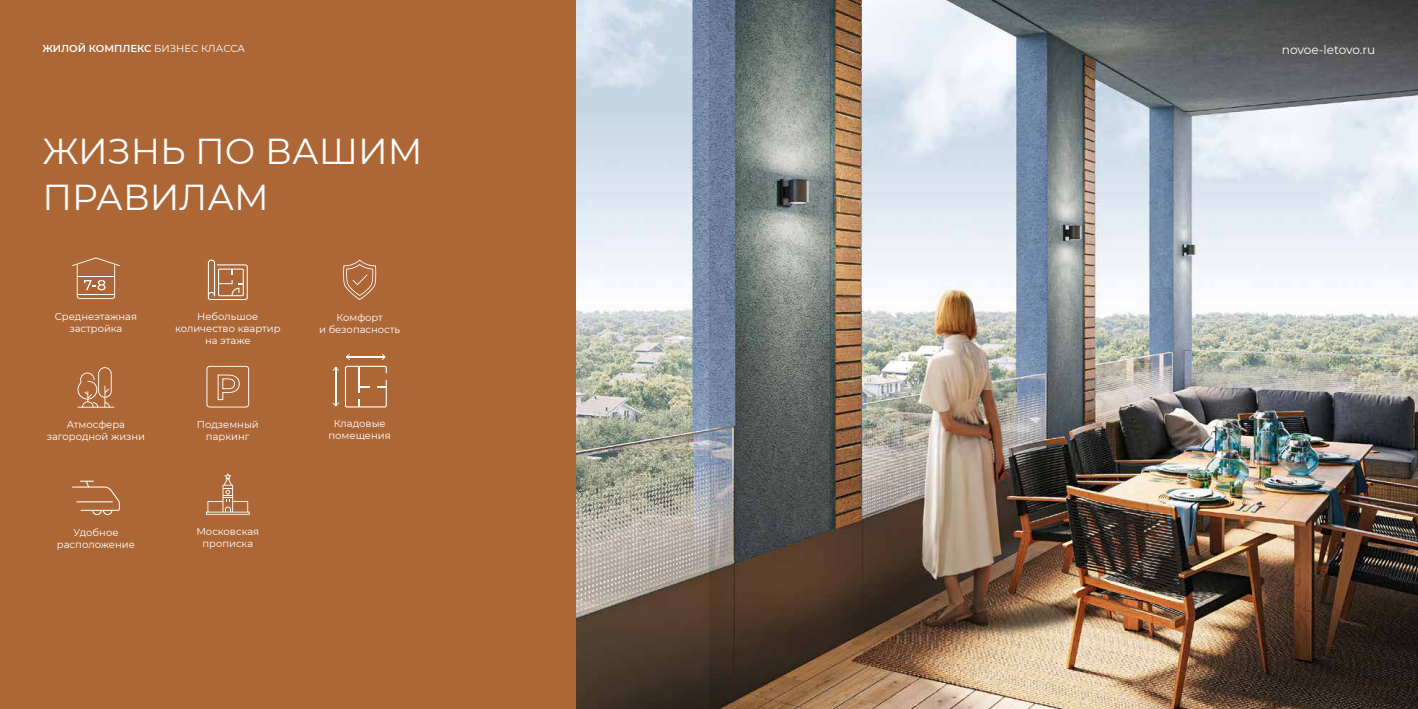
<style>
.page{position:relative;width:1418px;height:709px;background:#fff}
.page>*{position:absolute;margin:0;border:0;box-sizing:border-box;transform-origin:0 0}
.t1{font:36px/46px "Montserrat";color:#fff}
.t2{font:12.1px "Montserrat";letter-spacing:-.01em;color:#fff}
.t3{font:600 10.1px "Montserrat";color:#fff}
.t4{font:10px/12px "Montserrat";color:#fff;text-align:center}
.s1{font-weight:400}
</style>
<div class="page">
<div style="left:0;top:0;width:576px;height:709px;background:#ad6636"></div>
<img style="left:576px;top:0;width:841px;height:709px">
<svg style="left:206px;top:473px;width:44px;height:42px"></svg>
<svg style="left:72px;top:480px;width:48px;height:35px"></svg>
<svg style="left:206px;top:366px;width:43px;height:41px"></svg>
<svg style="left:345px;top:366px;width:42px;height:41px"></svg>
<hr style="left:335px;top:367px;width:1px;height:38px;background:#fff">
<svg style="left:332px;top:367px;width:7px;height:4px"></svg>
<svg style="left:332px;top:402px;width:7px;height:4px"></svg>
<hr style="left:347px;top:356px;width:38px;height:1px;background:#fff">
<svg style="left:382px;top:354px;width:4px;height:6px"></svg>
<svg style="left:346px;top:354px;width:4px;height:6px"></svg>
<hr style="left:77px;top:407px;width:37px;height:1px;background:#fff">
<svg style="left:77px;top:367px;width:35px;height:40px"></svg>
<svg style="left:343px;top:259px;width:34px;height:41px"></svg>
<svg style="left:72px;top:257px;width:48px;height:42px"></svg>
<svg style="left:208px;top:259px;width:40px;height:41px"></svg>
<svg style="left:709px;top:0;width:102px;height:709px;background:#6b6d6d"></svg>
<p class="t3" style="left:43px;top:42px;width:204px">ЖИЛОЙ КОМПЛЕКС <span class="s1">БИЗНЕС КЛАССА</span></p>
<p class="t2" style="left:1281px;top:42px;width:95px">novoe-letovo.ru</p>
<h1 class="t1" style="left:43px;top:127px;width:381px">ЖИЗНЬ ПО ВАШИМ<br>ПРАВИЛАМ</h1>
<p class="t4" style="left:55px;top:310px;width:84px">Среднеэтажная застройка</p>
<p class="t4" style="left:175px;top:310px;width:107px">Небольшое количество квартир на этаже</p>
<p class="t4" style="left:319px;top:311px;width:83px">Комфорт<br>и безопасность</p>
<p class="t4" style="left:47px;top:418px;width:100px">Атмосфера загородной жизни</p>
<p class="t4" style="left:197px;top:418px;width:63px">Подземный паркинг</p>
<p class="t4" style="left:328px;top:417px;width:64px">Кладовые помещения</p>
<p class="t4" style="left:57px;top:525px;width:79px">Удобное расположение</p>
<p class="t4" style="left:196px;top:525px;width:64px">Московская прописка</p>
</div>
